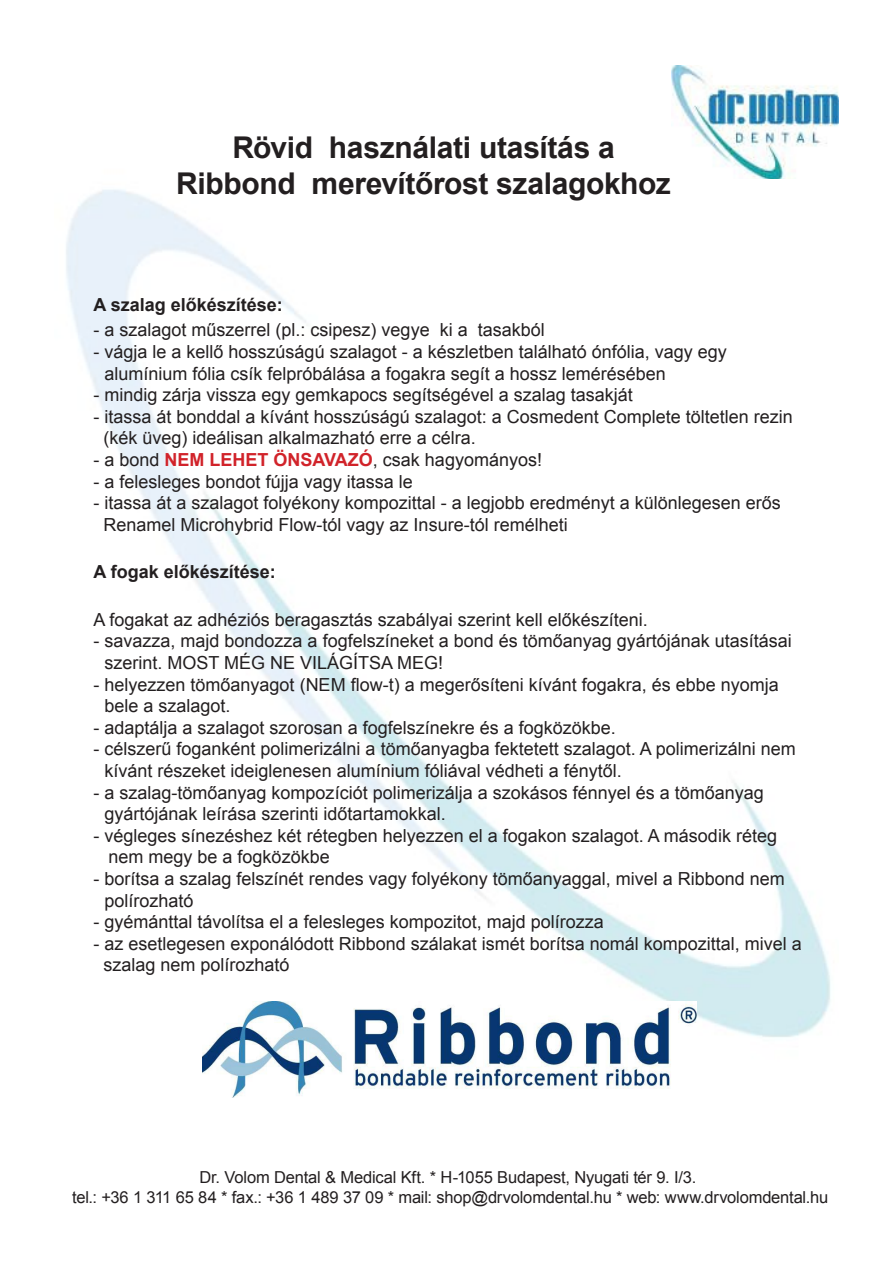
<style>
.page{position:relative;width:893px;height:1263px;background:#fff}
.page>*{position:absolute;margin:0;border:0;box-sizing:border-box;transform-origin:0 0}
.t1{font:700 30px "Arial";letter-spacing:-.01em;color:#231f20}
.t2{font:18px/21.6px "Arial";color:#231f20}
.t3{font:700 18px "Arial";color:#231f20}
.t4{font:16.5px "Arial";letter-spacing:-.01em;color:#231f20}
.s1{font-weight:700;color:#d1232a}
</style>
<div class="page">
<img style="left:66px;top:178px;width:765px;height:894px">
<img style="left:672px;top:65px;width:167px;height:113px">
<img style="left:203px;top:1002px;width:494px;height:95px">
<p class="t1" style="left:232px;top:127px;width:384px">Rövid használati utasítás a</p>
<p class="t1" style="left:176px;top:163px;width:496px">Ribbond merevítőrost szalagokhoz</p>
<p class="t3" style="left:94px;top:292px;width:191px">A szalag előkészítése:</p>
<p class="t2" style="left:94px;top:320px;width:453px">- a szalagot műszerrel (pl.: csipesz) vegye ki a tasakból</p>
<p class="t2" style="left:105px;top:341px;width:624px;text-indent:-11px">- vágja le a kellő hosszúságú szalagot - a készletben található ónfólia, vagy egy alumínium fólia csík felpróbálása a fogakra segít a hossz lemérésében</p>
<p class="t2" style="left:94px;top:384px;width:541px">- mindig zárja vissza egy gemkapocs segítségével a szalag tasakját</p>
<p class="t2" style="left:104px;top:406px;width:691px;text-indent:-10px">- itassa át bonddal a kívánt hosszúságú szalagot: a Cosmedent Complete töltetlen rezin (kék üveg) ideálisan alkalmazható erre a célra.</p>
<p class="t2" style="left:94px;top:449px;width:450px">- a bond <span class="s1">NEM LEHET ÖNSAVAZÓ</span>, csak hagyományos!</p>
<p class="t2" style="left:94px;top:471px;width:321px">- a felesleges bondot fújja vagy itassa le</p>
<p class="t2" style="left:104px;top:492px;width:679px;text-indent:-10px">- itassa át a szalagot folyékony kompozittal - a legjobb eredményt a különlegesen erős<br>Renamel Microhybrid Flow-tól vagy az Insure-tól remélheti</p>
<p class="t3" style="left:94px;top:560px;width:184px">A fogak előkészítése:</p>
<p class="t2" style="left:94px;top:609px;width:556px">A fogakat az adhéziós beragasztás szabályai szerint kell előkészíteni.</p>
<p class="t2" style="left:105px;top:630px;width:689px;text-indent:-11px">- savazza, majd bondozza a fogfelszíneket a bond és tömőanyag gyártójának utasításai szerint. MOST MÉG NE VILÁGÍTSA MEG!</p>
<p class="t2" style="left:105px;top:674px;width:676px;text-indent:-11px">- helyezzen tömőanyagot (NEM flow-t) a megerősíteni kívánt fogakra, és ebbe nyomja bele a szalagot.</p>
<p class="t2" style="left:94px;top:717px;width:524px">- adaptálja a szalagot szorosan a fogfelszínekre és a fogközökbe.</p>
<p class="t2" style="left:105px;top:738px;width:693px;text-indent:-11px">- célszerű foganként polimerizálni a tömőanyagba fektetett szalagot. A polimerizálni nem kívánt részeket ideiglenesen alumínium fóliával védheti a fénytől.</p>
<p class="t2" style="left:105px;top:782px;width:661px;text-indent:-11px">- a szalag-tömőanyag kompozíciót polimerizálja a szokásos fénnyel és a tömőanyag gyártójának leírása szerinti időtartamokkal.</p>
<p class="t2" style="left:109px;top:825px;width:670px;text-indent:-15px">- végleges sínezéshez két rétegben helyezzen el a fogakon szalagot. A második réteg nem megy be a fogközökbe</p>
<p class="t2" style="left:105px;top:868px;width:682px;text-indent:-11px">- borítsa a szalag felszínét rendes vagy folyékony tömőanyaggal, mivel a Ribbond nem polírozható</p>
<p class="t2" style="left:94px;top:911px;width:512px">- gyémánttal távolítsa el a felesleges kompozitot, majd polírozza</p>
<p class="t2" style="left:104px;top:933px;width:700px;text-indent:-10px">- az esetlegesen exponálódott Ribbond szálakat ismét borítsa nomál kompozittal, mivel a szalag nem polírozható</p>
<p class="t4" style="left:199px;top:1166px;width:499px">Dr. Volom Dental &amp; Medical Kft. * H-1055 Budapest, Nyugati tér 9. I/3.</p>
<p class="t4" style="left:72px;top:1186px;width:758px">tel.: +36 1 311 65 84 * fax.: +36 1 489 37 09 * mail: shop@drvolomdental.hu * web: www.drvolomdental.hu</p>
</div>
